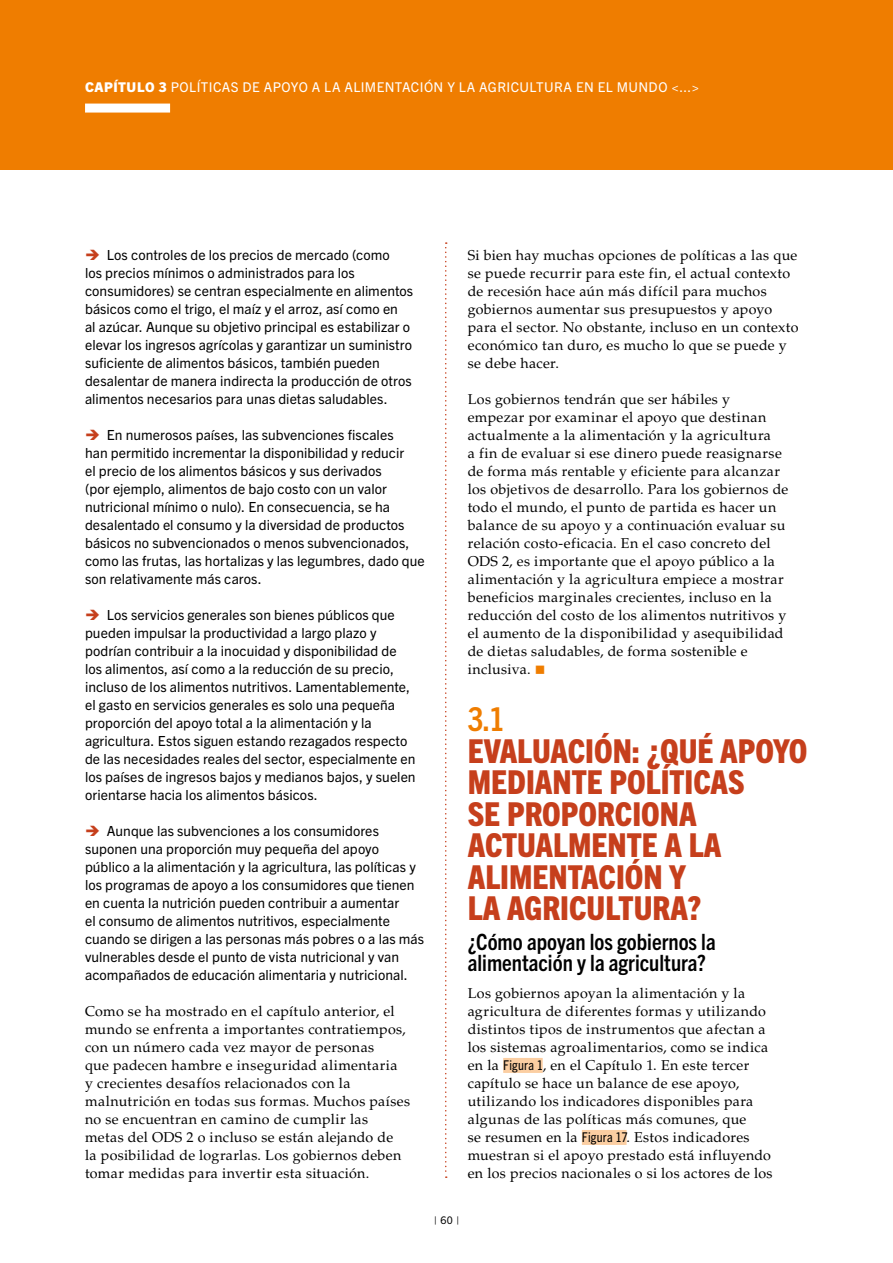
<style>
.page{position:relative;width:893px;height:1263px;background:#fff}
.page>*{position:absolute;margin:0;border:0;box-sizing:border-box;transform-origin:0 0}
.t1{font:800 condensed 33px/31.5px "Trade Gothic Next LT Pro";color:#c63f1c}
.t2{font:700 condensed 33px "Trade Gothic Next LT Pro";color:#ef7d00}
.t3{font:700 condensed 22.5px/21px "Trade Gothic Next LT Pro";color:#000}
.t4{font:14.25px/18px "Palatino LT Std";letter-spacing:.02em;color:#000}
.t5{font:13.95px/18px "Trade Gothic Next LT Pro";letter-spacing:.005em;color:#000}
.t6{font:13.5px "Trade Gothic Next LT Pro";letter-spacing:.03em;color:#fff}
.t7{font:10.5px "Trade Gothic Next LT Pro";color:#000}
.s1{font-weight:800}
.s2{color:#c63f1c}
.s3{color:#ef7d00}
.s4{font-family:"Trade Gothic Next LT Pro";font-stretch:condensed;font-size:13.5px}
</style>
<div class="page">
<svg style="left:445px;top:242px;width:2px;height:936px"></svg>
<div style="left:0;top:0;width:893px;height:170px;background:#ef7d00"></div>
<div style="left:85px;top:104px;width:85px;height:9px;background:#fff"></div>
<div style="left:503px;top:1058px;width:40px;height:15px;background:#fbcea2"></div>
<div style="left:582px;top:1130px;width:45px;height:15px;background:#fbcea2"></div>
<p class="t6" style="left:85px;top:78px;width:616px"><span class="s1">CAPÍTULO 3</span> POLÍTICAS DE APOYO A LA ALIMENTACIÓN Y LA AGRICULTURA EN EL MUNDO &lt;...&gt;</p>
<p class="t5" style="left:85px;top:245px;width:330px"><span class="s2">➔</span> Los controles de los precios de mercado (como<br>los precios mínimos o administrados para los consumidores) se centran especialmente en alimentos básicos como el trigo, el maíz y el arroz, así como en<br>al azúcar. Aunque su objetivo principal es estabilizar o elevar los ingresos agrícolas y garantizar un suministro suficiente de alimentos básicos, también pueden desalentar de manera indirecta la producción de otros alimentos necesarios para unas dietas saludables.</p>
<p class="t5" style="left:85px;top:425px;width:341px"><span class="s2">➔</span> En numerosos países, las subvenciones fiscales<br>han permitido incrementar la disponibilidad y reducir<br>el precio de los alimentos básicos y sus derivados<br>(por ejemplo, alimentos de bajo costo con un valor nutricional mínimo o nulo). En consecuencia, se ha desalentado el consumo y la diversidad de productos básicos no subvencionados o menos subvencionados, como las frutas, las hortalizas y las legumbres, dado que son relativamente más caros.</p>
<p class="t5" style="left:85px;top:605px;width:332px"><span class="s2">➔</span> Los servicios generales son bienes públicos que pueden impulsar la productividad a largo plazo y podrían contribuir a la inocuidad y disponibilidad de los alimentos, así como a la reducción de su precio, incluso de los alimentos nutritivos. Lamentablemente, el gasto en servicios generales es solo una pequeña proporción del apoyo total a la alimentación y la agricultura. Estos siguen estando rezagados respecto de las necesidades reales del sector, especialmente en los países de ingresos bajos y medianos bajos, y suelen orientarse hacia los alimentos básicos.</p>
<p class="t5" style="left:85px;top:821px;width:341px"><span class="s2">➔</span> Aunque las subvenciones a los consumidores suponen una proporción muy pequeña del apoyo público a la alimentación y la agricultura, las políticas y los programas de apoyo a los consumidores que tienen en cuenta la nutrición pueden contribuir a aumentar<br>el consumo de alimentos nutritivos, especialmente cuando se dirigen a las personas más pobres o a las más vulnerables desde el punto de vista nutricional y van acompañados de educación alimentaria y nutricional.</p>
<p class="t4" style="left:85px;top:1002px;width:327px">Como se ha mostrado en el capítulo anterior, el mundo se enfrenta a importantes contratiempos, con un número cada vez mayor de personas<br>que padecen hambre e inseguridad alimentaria<br>y crecientes desafíos relacionados con la malnutrición en todas sus formas. Muchos países no se encuentran en camino de cumplir las metas del ODS 2 o incluso se están alejando de<br>la posibilidad de lograrlas. Los gobiernos deben tomar medidas para invertir esta situación.</p>
<p class="t4" style="left:468px;top:246px;width:332px">Si bien hay muchas opciones de políticas a las que se puede recurrir para este fin, el actual contexto de recesión hace aún más difícil para muchos gobiernos aumentar sus presupuestos y apoyo para el sector. No obstante, incluso en un contexto económico tan duro, es mucho lo que se puede y se debe hacer.</p>
<p class="t4" style="left:468px;top:390px;width:322px">Los gobiernos tendrán que ser hábiles y empezar por examinar el apoyo que destinan actualmente a la alimentación y la agricultura<br>a fin de evaluar si ese dinero puede reasignarse de forma más rentable y eficiente para alcanzar los objetivos de desarrollo. Para los gobiernos de todo el mundo, el punto de partida es hacer un balance de su apoyo y a continuación evaluar su relación costo-eficacia. En el caso concreto del ODS 2, es importante que el apoyo público a la alimentación y la agricultura empiece a mostrar beneficios marginales crecientes, incluso en la reducción del costo de los alimentos nutritivos y el aumento de la disponibilidad y asequibilidad de dietas saludables, de forma sostenible e inclusiva. <span class="s3">■</span></p>
<h1 class="t2" style="left:468px;top:697px;width:39px">3.1</h1>
<h1 class="t1" style="left:468px;top:733px;width:341px">EVALUACIÓN: ¿QUÉ APOYO<br>MEDIANTE POLÍTICAS<br>SE PROPORCIONA<br>ACTUALMENTE A LA<br>ALIMENTACIÓN Y<br>LA AGRICULTURA?</h1>
<h2 class="t3" style="left:468px;top:930px;width:249px">¿Cómo apoyan los gobiernos la alimentación y la agricultura?</h2>
<p class="t4" style="left:468px;top:984px;width:306px">Los gobiernos apoyan la alimentación y la agricultura de diferentes formas y utilizando distintos tipos de instrumentos que afectan a los sistemas agroalimentarios, como se indica en la <span class="s4">Figura 1</span>, en el Capítulo 1. En este tercer capítulo se hace un balance de ese apoyo, utilizando los indicadores disponibles para algunas de las políticas más comunes, que<br>se resumen en la <span class="s4">Figura 17</span>. Estos indicadores muestran si el apoyo prestado está influyendo en los precios nacionales o si los actores de los</p>
<p class="t7" style="left:434px;top:1213px;width:27px">| 60 |</p>
</div>
